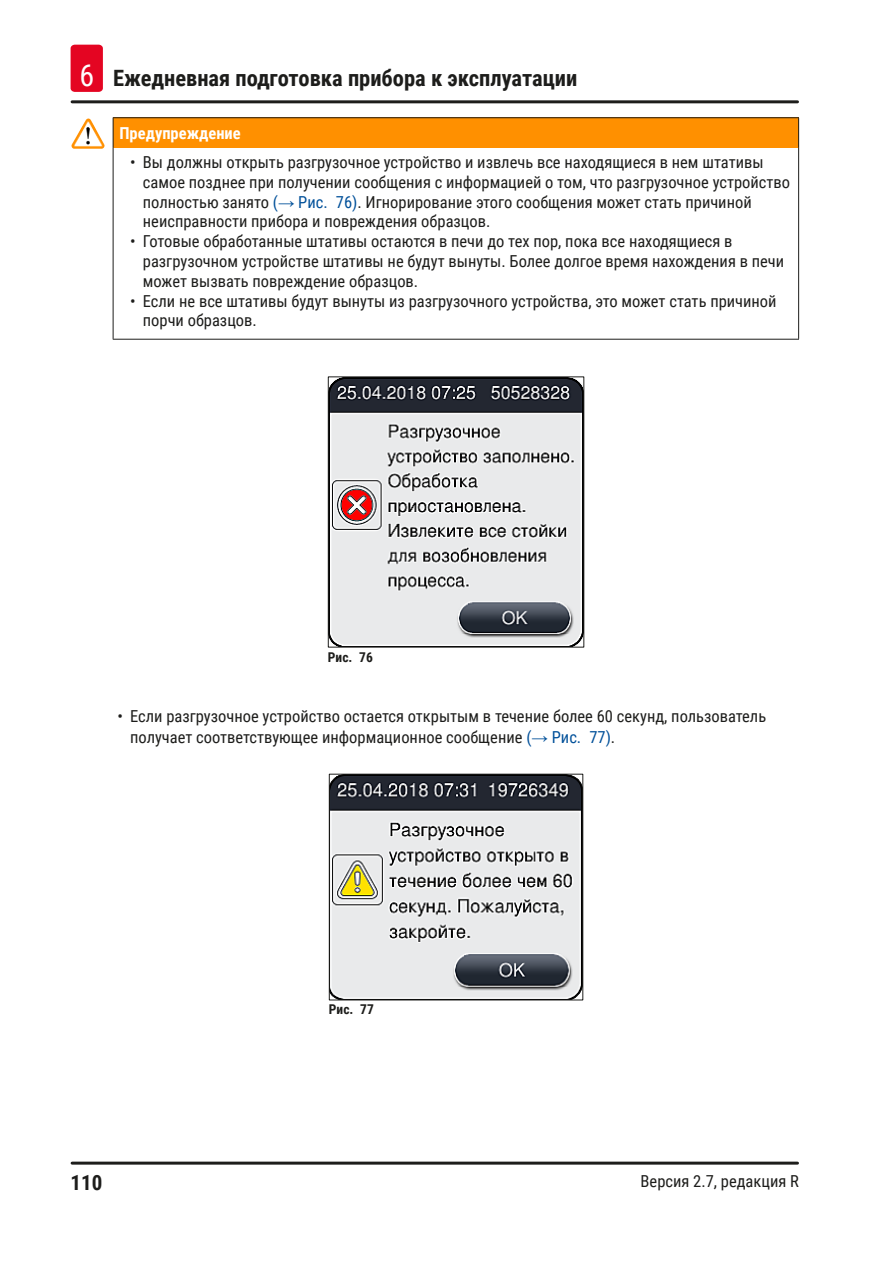
<style>
.page{position:relative;width:893px;height:1263px;background:#fff}
.page>*{position:absolute;margin:0;border:0;box-sizing:border-box;transform-origin:0 0}
.t1{font:700 22.5px "Roboto Condensed";color:#1d1d1b}
.t2{font:700 21px "Roboto Condensed";color:#1d1d1b}
.t3{font:16.5px/19.8px "Roboto Condensed";color:#1d1d1b}
.Signalword__no_use_a{font:700 16.5px "Roboto Condensed";color:#fff}
.t4{font:700 13.5px "Roboto Condensed";color:#1d1d1b}
.s1{font-weight:400;font-size:30px;color:#fff}
.s2{color:#005099}
.s3{font-family:"Arial";color:#005099}
</style>
<div class="page">
<hr style="left:72px;top:1161px;width:725px;height:3px;background:#1d1d1b">
<hr style="left:72px;top:100px;width:725px;height:3px;background:#1d1d1b">
<div style="left:71px;top:45px;width:32px;height:47px;background:#e40522;border-radius:4px"></div>
<div style="left:113px;top:118px;width:686px;height:30px;background:#ff9000"></div>
<hr style="left:113px;top:118px;width:1px;height:30px;background:#1d1d1b">
<hr style="left:113px;top:148px;width:1px;height:191px;background:#1d1d1b">
<hr style="left:798px;top:148px;width:1px;height:191px;background:#1d1d1b">
<hr style="left:113px;top:339px;width:686px;height:1px;background:#1d1d1b">
<hr style="left:113px;top:117px;width:686px;height:1px;background:#1d1d1b">
<hr style="left:798px;top:118px;width:1px;height:30px;background:#1d1d1b">
<img style="left:74px;top:119px;width:14px;height:22px">
<img style="left:330px;top:378px;width:252px;height:267px">
<div style="left:328px;top:376px;width:256px;height:271px;border:1px solid #1d1d1b"></div>
<img style="left:331px;top:776px;width:250px;height:222px">
<div style="left:329px;top:774px;width:254px;height:226px;border:1px solid #1d1d1b"></div>
<h1 class="t1" style="left:79px;top:63px;width:500px"><span class="s1">6</span> Ежедневная подготовка прибора к эксплуатации</h1>
<p class="Signalword__no_use_a" style="left:119px;top:122px;width:123px">Предупреждение</p>
<p class="t3" style="left:143px;top:152px;width:649px;text-indent:-13px">• Вы должны открыть разгрузочное устройство и извлечь все находящиеся в нем штативы самое позднее при получении сообщения с информацией о том, что разгрузочное устройство полностью занято <span class="s2">(</span><span class="s3">→</span> <span class="s2">Рис. 76)</span>. Игнорирование этого сообщения может стать причиной неисправности прибора и повреждения образцов.</p>
<p class="t3" style="left:143px;top:231px;width:643px;text-indent:-13px">• Готовые обработанные штативы остаются в печи до тех пор, пока все находящиеся в разгрузочном устройстве штативы не будут вынуты. Более долгое время нахождения в печи может вызвать повреждение образцов.</p>
<p class="t3" style="left:143px;top:290px;width:635px;text-indent:-13px">• Если не все штативы будут вынуты из разгрузочного устройства, это может стать причиной порчи образцов.</p>
<p class="t4" style="left:328px;top:647px;width:46px">Рис. 76</p>
<p class="t3" style="left:130px;top:705px;width:638px;line-height:20.9px;text-indent:-13px">• Если разгрузочное устройство остается открытым в течение более 60 секунд, пользователь получает соответствующее информационное сообщение <span class="s2">(</span><span class="s3">→</span> <span class="s2">Рис. 77)</span>.</p>
<p class="t4" style="left:329px;top:1000px;width:46px">Рис. 77</p>
<p class="t2" style="left:71px;top:1168px;width:33px">110</p>
<p class="t3" style="left:641px;top:1170px;width:160px">Версия 2.7, редакция R</p>
</div>
